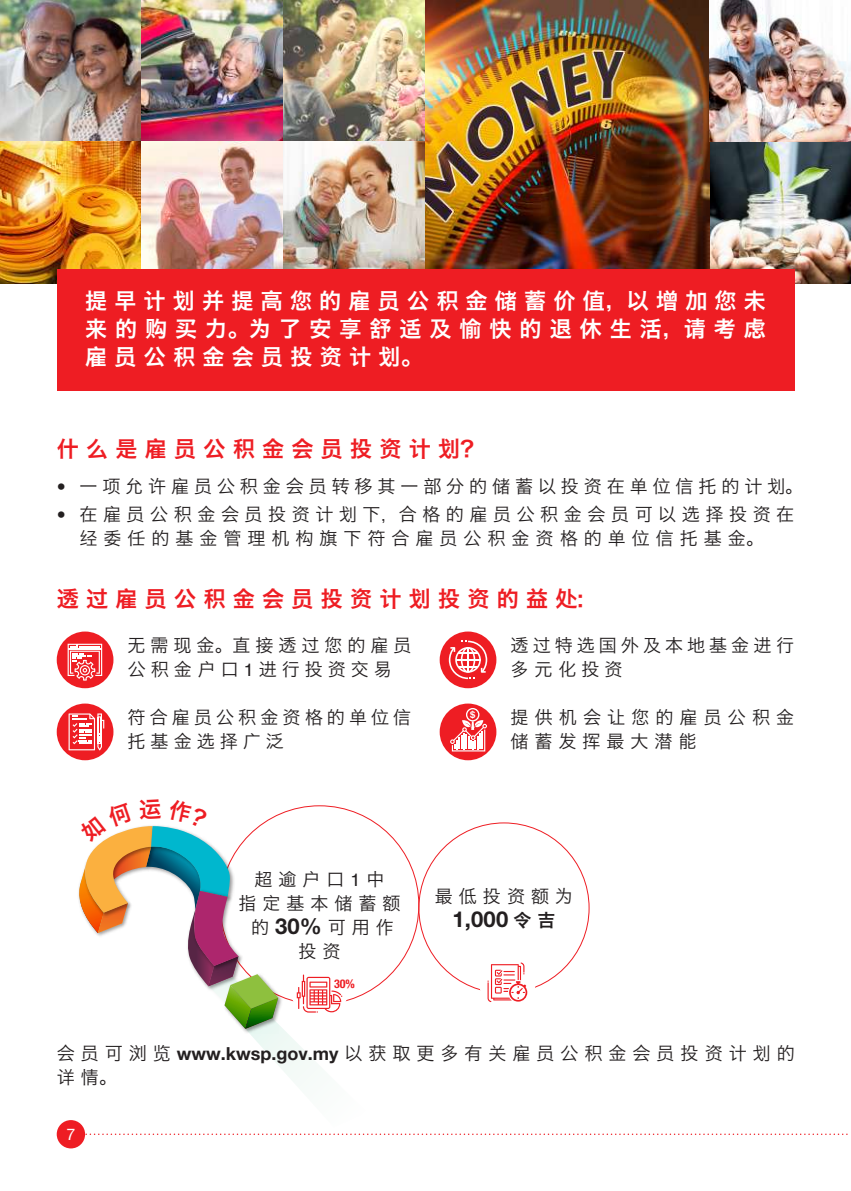
<style>
.page{position:relative;width:851px;height:1191px;background:#fff}
.page>*{position:absolute;margin:0;border:0;box-sizing:border-box;transform-origin:0 0}
.t1{font:22px/28px "Hiragino Sans GB W6";color:#fff;text-align:justify}
.t2{font:22px "Hiragino Sans GB W6";color:#ee1d23}
.t3{font:700 22px "Helvetica Neue LT Std";color:#231f20}
.t4{font:18px/24px "Hiragino Sans GB W3";letter-spacing:.275em;color:#231f20}
.t5{font:18px/24px "Hiragino Sans GB W3";letter-spacing:.23em;color:#231f20}
.t6{font:18px/24px "Hiragino Sans GB W3";letter-spacing:.225em;color:#231f20}
.t7{font:16px "Helvetica Neue LT Std";color:#fff}
.t8{font:700 condensed 12px "Helvetica Neue LT Std";color:#ee1d23}
.t9{font:700 9.2px "Helvetica Neue";color:#fff}
.s1{font-family:"Helvetica Neue LT Std"}
.s2{font-family:"Helvetica"}
.s3{font-family:"Helvetica Neue LT Std";font-weight:700;font-size:22px}
.s4{font-family:"Hiragino Sans GB W6";font-weight:400;font-size:18px}
.s5{font-family:"Helvetica Neue LT Std";font-weight:700}
</style>
<div class="page">
<svg style="left:85px;top:1133px;width:763px;height:3px"></svg>
<div style="left:57px;top:1120px;width:28px;height:28px;background:#ee1d23;border-radius:50%"></div>
<img style="left:0;top:0;width:850px;height:283px">
<div style="left:57px;top:631px;width:56px;height:57px;background:#ee1d23;border-radius:50%"></div>
<svg style="left:68px;top:644px;width:34px;height:36px"></svg>
<div style="left:439px;top:631px;width:57px;height:57px;background:#ee1d23;border-radius:50%"></div>
<svg style="left:449px;top:640px;width:38px;height:39px"></svg>
<hr style="left:467px;top:648px;width:2px;height:24px;background:#fff">
<div style="left:57px;top:703px;width:56px;height:57px;background:#ee1d23;border-radius:50%"></div>
<svg style="left:69px;top:713px;width:35px;height:37px"></svg>
<div style="left:439px;top:703px;width:57px;height:57px;background:#ee1d23;border-radius:50%"></div>
<svg style="left:450px;top:720px;width:37px;height:31px"></svg>
<div style="left:466px;top:708px;width:13px;height:13px;border:1px solid #fff;border-radius:50%"></div>
<div style="left:57px;top:269px;width:737px;height:122px;background:#ee1d23"></div>
<svg style="left:487px;top:962px;width:40px;height:40px"></svg>
<svg style="left:78px;top:805px;width:288px;height:322px"></svg>
<p class="t1" style="left:85px;top:286px;width:682px">提 早 计 划 并 提 高 您 的 雇 员 公 积 金 储 蓄 价 值，以 增 加 您 未来 的 购 买 力。为 了 安 享 舒 适 及 愉 快 的 退 休 生 活，请 考 虑雇 员 公 积 金 会 员 投 资 计 划。</p>
<p class="t2" style="left:57px;top:434px;width:427px">什 么 是 雇 员 公 积 金 会 员 投 资 计 划？</p>
<p class="t4" style="left:57px;top:474px;width:747px"><span class="s1">•</span> 一 项 允 许 雇 员 公 积 金 会 员 转 移 其 一 部 分 的 储 蓄 以 投 资 在 单 位 信 托 的 计 划。</p>
<p class="t4" style="left:57px;top:502px;width:739px;text-align:center"><span class="s1">•</span> 在 雇 员 公 积 金 会 员 投 资 计 划 下，合 格 的 雇 员 公 积 金 会 员 可 以 选 择 投 资 在经 委 任 的 基 金 管 理 机 构 旗 下 符 合 雇 员 公 积 金 资 格 的 单 位 信 托 基 金。</p>
<p class="t2" style="left:57px;top:584px;width:528px">透 过 雇 员 公 积 金 会 员 投 资 计 划 投 资 的 益 处:</p>
<p class="t4" style="left:128px;top:633px;width:285px">无需现金。直接透过您的雇员公积金 户口 <span class="s2">1</span> 进行投资交易</p>
<p class="t6" style="left:510px;top:633px;width:285px">透过特选国外及本地基金进 行多 元 化投资</p>
<p class="t5" style="left:128px;top:705px;width:285px">符合雇员公积金资格的单位信托基金选择广泛</p>
<p class="t4" style="left:510px;top:705px;width:285px">提 供 机 会 让 您 的 雇 员 公 积 金储 蓄 发 挥 最 大 潜 能</p>
<p class="t9" style="left:470px;top:707px;width:7px">$</p>
<p class="t4" style="left:238px;top:867px;width:163px;text-align:center">超 逾 户 口 <span class="s2">1</span> 中<br>指 定 基 本 储 蓄 额的 <span class="s3">30%</span> 可 用 作投 资</p>
<p class="t8" style="left:334px;top:976px;width:22px">30%</p>
<p class="t4" style="left:435px;top:884px;width:139px">最 低 投 资额为</p>
<p class="t3" style="left:452px;top:905px;width:105px">1,000 <span class="s4">令 吉</span></p>
<p class="t4" style="left:57px;top:1041px;width:739px">会 员 可 浏 览 <span class="s5">www.kwsp.gov.my</span> 以 获 取 更 多 有 关 雇 员 公 积 金 会 员 投 资 计 划 的详 情。</p>
<p class="t7" style="left:66px;top:1124px;width:10px">7</p>
</div>
